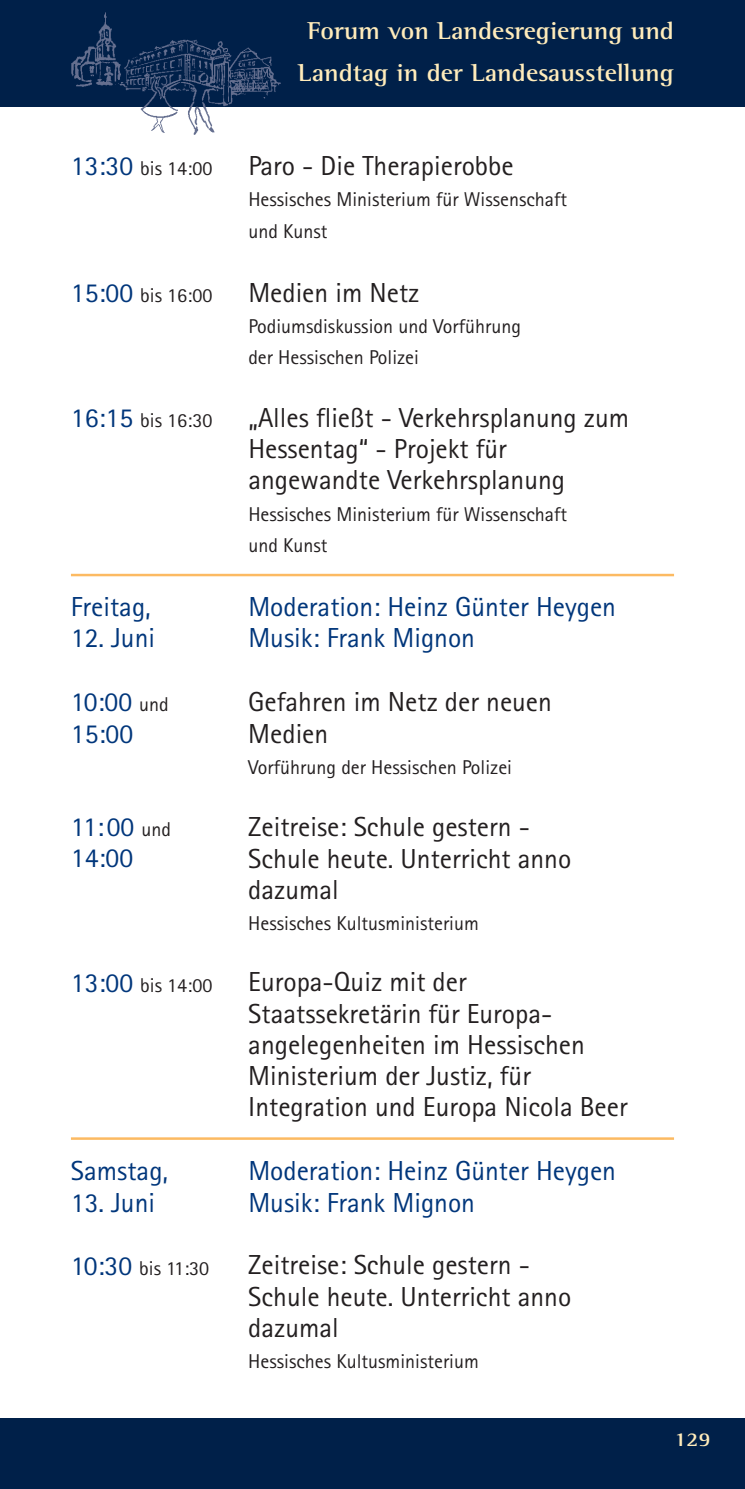
<style>
.page{position:relative;width:745px;height:1489px;background:#fff}
.page>*{position:absolute;margin:0;border:0;box-sizing:border-box;transform-origin:0 0}
.t1{font:27.5px/31.2px "Rotis Sans Serif";color:#231f20}
.t2{font:27.5px/31.2px "Rotis Sans Serif";color:#00367b}
.t3{font:700 25px/42.5px "Rotis Semi Serif";color:#ffecbb;text-align:center;scale:1.05 1}
.t4{font:20px/31.2px "Rotis Sans Serif";color:#231f20}
.t5{font:700 20px "Rotis Semi Serif";color:#ffecbb;scale:1.1 1}
.s1{font-size:27.5px;color:#00367b}
.s2{font-size:20px;color:#231f20}
</style>
<div class="page">
<div style="left:0;top:0;width:744px;height:106px;background:#002049"></div>
<div style="left:0;top:1417px;width:744px;height:71px;background:#002049"></div>
<img style="left:39px;top:12px;width:255px;height:123px">
<hr style="left:71px;top:1137px;width:602px;height:2px;background:#fcba62">
<hr style="left:71px;top:573px;width:602px;height:3px;background:#fcba62">
<p class="t3" style="left:298px;top:11px;width:359px">Forum von Landesregierung und<br>Landtag in der Landesausstellung</p>
<p class="t4" style="left:71px;top:155px;width:143px"><span class="s1">13:30</span> bis 14:00</p>
<p class="t1" style="left:248px;top:153px;width:267px">Paro - Die Therapierobbe</p>
<p class="t4" style="left:248px;top:186px;width:320px">Hessisches Ministerium für Wissenschaft und Kunst</p>
<p class="t4" style="left:71px;top:282px;width:143px"><span class="s1">15:00</span> bis 16:00</p>
<p class="t1" style="left:248px;top:279px;width:172px">Medien im Netz</p>
<p class="t4" style="left:248px;top:312px;width:274px">Podiumsdiskussion und Vorführung der Hessischen Polizei</p>
<p class="t4" style="left:71px;top:407px;width:143px"><span class="s1">16:15</span> bis 16:30</p>
<p class="t1" style="left:248px;top:404px;width:382px">„Alles fließt - Verkehrsplanung zum<br>Hessentag“ - Projekt für angewandte Verkehrsplanung</p>
<p class="t4" style="left:248px;top:500px;width:320px">Hessisches Ministerium für Wissenschaft und Kunst</p>
<p class="t2" style="left:71px;top:593px;width:81px">Freitag,</p>
<p class="t2" style="left:71px;top:625px;width:86px">12. Juni</p>
<p class="t2" style="left:71px;top:689px;width:99px">10:00 <span class="s2">und<br></span>15:00</p>
<p class="t2" style="left:71px;top:813px;width:101px">11:00 <span class="s2">und<br></span>14:00</p>
<p class="t2" style="left:248px;top:593px;width:369px">Moderation: Heinz Günter Heygen<br>Musik: Frank Mignon</p>
<p class="t1" style="left:248px;top:689px;width:305px">Gefahren im Netz der neuen<br>Medien</p>
<p class="t4" style="left:248px;top:753px;width:265px">Vorführung der Hessischen Polizei</p>
<p class="t1" style="left:248px;top:814px;width:324px">Zeitreise: Schule gestern -<br>Schule heute. Unterricht anno dazumal</p>
<p class="t4" style="left:248px;top:909px;width:232px">Hessisches Kultusministerium</p>
<p class="t4" style="left:71px;top:971px;width:143px"><span class="s1">13:00</span> bis 14:00</p>
<p class="t1" style="left:248px;top:969px;width:380px">Europa-Quiz mit der<br>Staatssekretärin für Europa&shy;angelegenheiten im Hessischen<br>Ministerium der Justiz, für<br>Integration und Europa Nicola Beer</p>
<p class="t2" style="left:71px;top:1157px;width:99px">Samstag,</p>
<p class="t2" style="left:71px;top:1189px;width:86px">13. Juni</p>
<p class="t2" style="left:248px;top:1157px;width:369px">Moderation: Heinz Günter Heygen<br>Musik: Frank Mignon</p>
<p class="t4" style="left:71px;top:1254px;width:140px"><span class="s1">10:30</span> bis 11:30</p>
<p class="t1" style="left:248px;top:1251px;width:324px">Zeitreise: Schule gestern -<br>Schule heute. Unterricht anno dazumal</p>
<p class="t4" style="left:248px;top:1347px;width:232px">Hessisches Kultusministerium</p>
<p class="t5" style="left:673px;top:1432px;width:35px">129</p>
</div>
